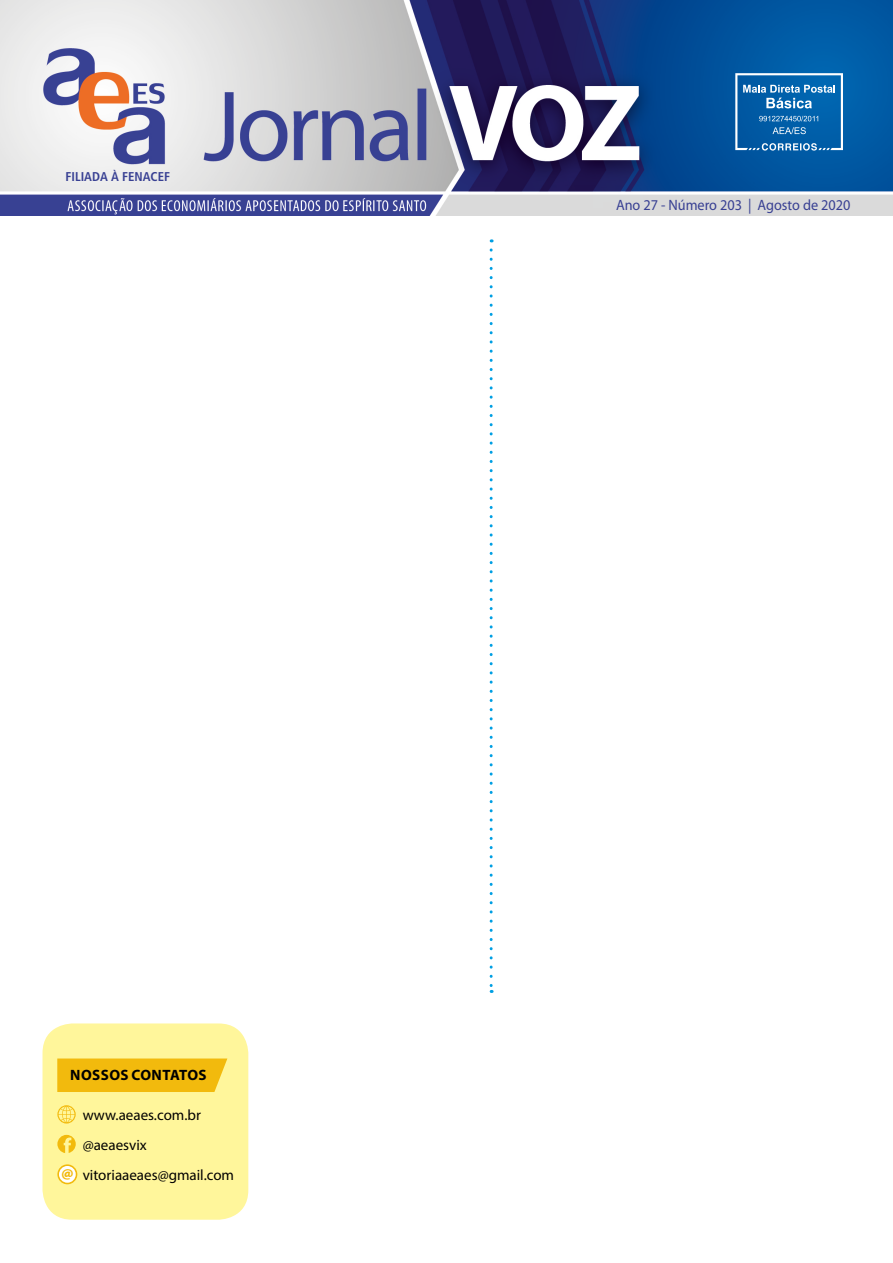
<style>
.page{position:relative;width:893px;height:1263px;background:#fff}
.page>*{position:absolute;margin:0;border:0;box-sizing:border-box;transform-origin:0 0}
.t1{font:15px/29.5px "Myriad Pro";color:#000}
.t2{font:15px "Myriad";color:#384093;scale:.95 1}
.t3{font:700 15px "Myriad Pro";letter-spacing:.03em;color:#000}
.t4{font:700 condensed 12.75px "Frutiger";color:#384093}
.s1{font-weight:900;font-stretch:semi-expanded;color:#f2ba0d}
</style>
<div class="page">
<img style="left:0;top:0;width:893px;height:215px">
<svg style="left:735px;top:73px;width:108px;height:78px;background:#2d7ab7"></svg>
<div style="left:43px;top:1023px;width:205px;height:197px;background:#fff69b;border-radius:30px"></div>
<svg style="left:57px;top:1058px;width:170px;height:34px;background:#f2bd14"></svg>
<svg style="left:490px;top:250px;width:3px;height:743px"></svg>
<svg style="left:57px;top:1164px;width:20px;height:20px"></svg>
<div style="left:59px;top:1166px;width:17px;height:17px;background:#fff;border-radius:50%"></div>
<svg style="left:57px;top:1105px;width:19px;height:18px"></svg>
<svg style="left:57px;top:1135px;width:19px;height:18px"></svg>
<p class="t4" style="left:66px;top:169px;width:104px">FILIADA À FENACEF</p>
<p class="t3" style="left:70px;top:1065px;width:138px">NOSSOS CONTATOS</p>
<p class="t1" style="left:83px;top:1100px;width:120px">www.aeaes.com.br @aeaesvix</p>
<p class="t1" style="left:61px;top:1160px;width:175px"><span class="s1">@</span> vitoriaaeaes@gmail.com</p>
<p class="t2" style="left:616px;top:198px;width:248px">Ano 27 - Número 203 | Agosto de 2020</p>
</div>
